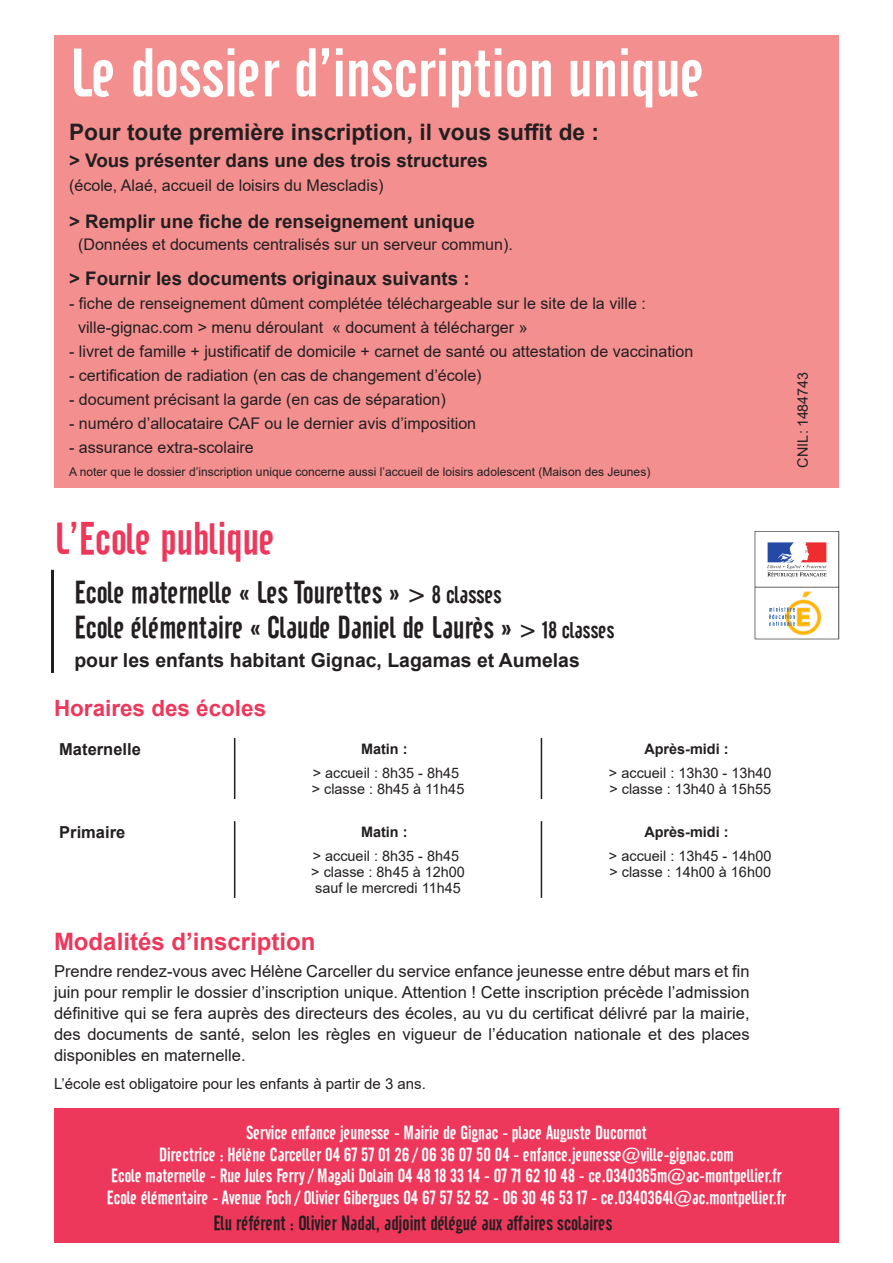
<style>
.page{position:relative;width:893px;height:1263px;background:#fff}
.page>*{position:absolute;margin:0;border:0;box-sizing:border-box;transform-origin:0 0}
.t1{font:67.95px "Cafeta";color:#fff}
.t2{font:44.7px "Cafeta";color:#ee385b}
.t3{font:31.05px/35px "Cafeta";color:#231f20}
.t4{font:700 24px "Arial";color:#ee385b}
.t5{font:700 22.65px "Arial";color:#231f20}
.t6{font:700 22.5px "Arial";color:#ee385b}
.t7{font:20.1px "Cafeta";color:#231f20}
.t8{font:700 19.35px "Arial";color:#231f20}
.t9{font:18.75px/21.6px "Cafeta";color:#fff;text-align:center}
.t10{font:700 18.75px "Arial";color:#231f20}
.t11{font:16.5px/21px "Arial";color:#231f20;text-align:justify}
.t12{font:700 16.5px "Arial";color:#231f20}
.t13{font:16.05px/24px "Arial";color:#231f20}
.t14{font:15px "Arial";color:#231f20}
.t15{font:14.4px/15.8px "Arial";color:#231f20}
.t16{font:700 14.4px "Arial";color:#231f20}
.t17{font:14.25px "Arial";color:#231f20}
.t18{font:12px "Arial";color:#231f20}
.s1{font-size:24.6px}
.s2{font-size:23.25px}
</style>
<div class="page">
<div style="left:54px;top:1108px;width:785px;height:134px;background:#ee385b"></div>
<img style="left:754px;top:531px;width:86px;height:109px">
<div style="left:54px;top:35px;width:785px;height:453px;background:#f48f8f"></div>
<hr style="left:234px;top:738px;width:1px;height:61px;background:#231f20">
<hr style="left:541px;top:738px;width:1px;height:61px;background:#231f20">
<hr style="left:234px;top:821px;width:1px;height:77px;background:#231f20">
<hr style="left:541px;top:821px;width:1px;height:77px;background:#231f20">
<hr style="left:51px;top:570px;width:3px;height:103px;background:#231f20">
<h1 class="t1" style="left:69px;top:35px;width:637px">Le dossier d’inscription unique</h1>
<h3 class="t5" style="left:69px;top:116px;width:531px">Pour toute première inscription, il vous suffit de :</h3>
<p class="t10" style="left:69px;top:148px;width:420px">&gt; Vous présenter dans une des trois structures</p>
<p class="t13" style="left:69px;top:174px;width:316px">(école, Alaé, accueil de loisirs du Mescladis)</p>
<p class="t10" style="left:69px;top:208px;width:407px">&gt; Remplir une fiche de renseignement unique</p>
<p class="t13" style="left:78px;top:232px;width:436px">(Données et documents centralisés sur un serveur commun).</p>
<p class="t10" style="left:69px;top:265px;width:402px">&gt; Fournir les documents originaux suivants :</p>
<p class="t13" style="left:78px;top:291px;width:569px;text-indent:-9px">- fiche de renseignement dûment complétée téléchargeable sur le site de la ville : ville-gignac.com &gt; menu déroulant « document à télécharger »</p>
<p class="t13" style="left:69px;top:339px;width:626px">- livret de famille + justificatif de domicile + carnet de santé ou attestation de vaccination</p>
<p class="t13" style="left:69px;top:363px;width:414px">- certification de radiation (en cas de changement d’école)</p>
<p class="t13" style="left:69px;top:387px;width:378px">- document précisant la garde (en cas de séparation)</p>
<p class="t13" style="left:69px;top:411px;width:409px">- numéro d’allocataire CAF ou le dernier avis d’imposition</p>
<p class="t13" style="left:69px;top:435px;width:186px">- assurance extra-scolaire</p>
<p class="t18" style="left:69px;top:463px;width:583px">A noter que le dossier d’inscription unique concerne aussi l’accueil de loisirs adolescent (Maison des Jeunes)</p>
<p class="t17" style="left:793px;top:468px;width:98px;rotate:-90deg">CNIL : 1484743</p>
<h2 class="t2" style="left:54px;top:513px;width:223px">L’Ecole publique</h2>
<h3 class="t3" style="left:74px;top:575px;width:542px">Ecole maternelle « Les Tourettes » <span class="s1">&gt; 8 classes<br></span>Ecole élémentaire « Claude Daniel de Laurès » <span class="s2">&gt; 18 classes</span></h3>
<p class="t8" style="left:74px;top:646px;width:507px">pour les enfants habitant Gignac, Lagamas et Aumelas</p>
<h3 class="t6" style="left:54px;top:692px;width:214px">Horaires des écoles</h3>
<p class="t12" style="left:59px;top:738px;width:83px">Maternelle</p>
<p class="t16" style="left:361px;top:738px;width:48px">Matin :</p>
<p class="t15" style="left:312px;top:765px;width:154px">&gt; accueil : 8h35 - 8h45 &gt; classe : 8h45 à 11h45</p>
<p class="t12" style="left:59px;top:821px;width:68px">Primaire</p>
<p class="t16" style="left:361px;top:822px;width:48px">Matin :</p>
<p class="t15" style="left:311px;top:848px;width:155px">&gt; accueil : 8h35 - 8h45 &gt; classe : 8h45 à 12h00 sauf le mercredi 11h45</p>
<p class="t16" style="left:644px;top:738px;width:86px">Après-midi :</p>
<p class="t15" style="left:609px;top:765px;width:164px">&gt; accueil : 13h30 - 13h40 &gt; classe : 13h40 à 15h55</p>
<p class="t16" style="left:644px;top:822px;width:86px">Après-midi :</p>
<p class="t15" style="left:609px;top:848px;width:164px">&gt; accueil : 13h45 - 14h00 &gt; classe : 14h00 à 16h00</p>
<h3 class="t4" style="left:54px;top:924px;width:263px">Modalités d’inscription</h3>
<p class="t11" style="left:54px;top:960px;width:697px">Prendre rendez-vous avec Hélène Carceller du service enfance jeunesse entre début mars et fin juin pour remplir le dossier d’inscription unique. Attention ! Cette inscription précède l’admission définitive qui se fera auprès des directeurs des écoles, au vu du certificat délivré par la mairie, des documents de santé, selon les règles en vigueur de l’éducation nationale et des places disponibles en maternelle.</p>
<p class="t14" style="left:54px;top:1073px;width:373px">L’école est obligatoire pour les enfants à partir de 3 ans.</p>
<p class="t9" style="left:107px;top:1122px;width:681px">Service enfance jeunesse - Mairie de Gignac - place Auguste Ducornot<br>Directrice : Hélène Carceller 04 67 57 01 26 / 06 36 07 50 04 - enfance.jeunesse@ville-gignac.com<br>Ecole maternelle - Rue Jules Ferry / Magali Dolain 04 48 18 33 14 - 07 71 62 10 48 - ce.0340365m@ac-montpellier.fr Ecole élémentaire - Avenue Foch / Olivier Gibergues 04 67 57 52 52 - 06 30 46 53 17 - ce.0340364l@ac.montpellier.fr</p>
<p class="t7" style="left:213px;top:1211px;width:400px">Elu référent : Olivier Nadal, adjoint délégué aux affaires scolaires</p>
</div>
